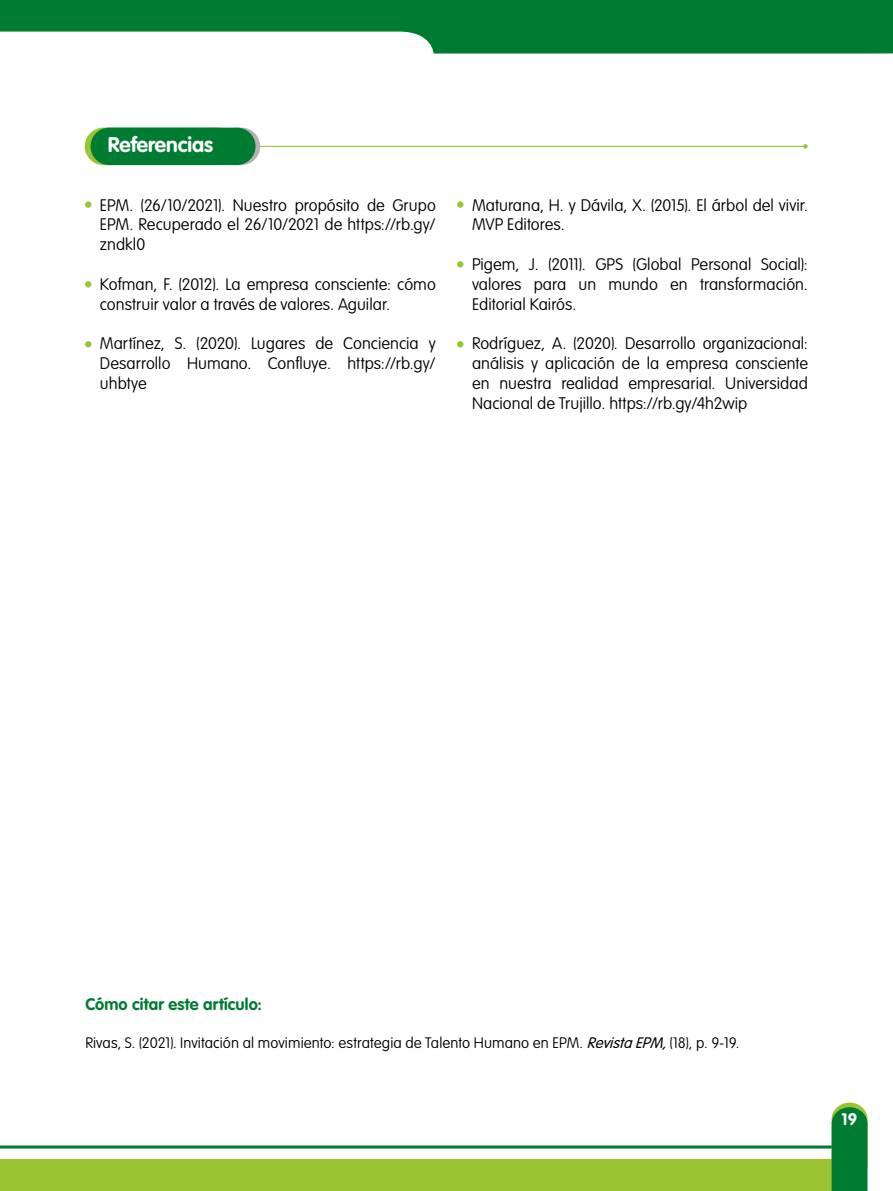
<style>
.page{position:relative;width:893px;height:1191px;background:#fff}
.page>*{position:absolute;margin:0;border:0;box-sizing:border-box;transform-origin:0 0}
.t1{font:700 21px "VAG Rounded Std";color:#fff}
.t2{font:100 16.5px/19.8px "VAG Rounded Std";letter-spacing:.005em;color:#000;text-align:justify}
.t3{font:700 16.5px "VAG Rounded Std";letter-spacing:.01em;color:#007c32}
.t4{font:700 16.5px "VAG Rounded Std";color:#fff}
.t5{font:100 15px "VAG Rounded Std";letter-spacing:.005em;color:#000}
.s1{font-family:"VAG Rounded";font-weight:300;font-style:italic}
</style>
<div class="page">
<hr style="left:0;top:1145px;width:849px;height:3px;background:#007d39">
<hr style="left:0;top:1146px;width:850px;height:1px;background:#007c32">
<div style="left:0;top:1159px;width:851px;height:32px;background:#9ac431"></div>
<svg style="left:832px;top:1102px;width:35px;height:89px;background:#13853a"></svg>
<svg style="left:0;top:0;width:893px;height:54px;fill:#007c32"></svg>
<hr style="left:252px;top:146px;width:553px;height:1px;background:#9ac431">
<svg style="left:803px;top:144px;width:5px;height:5px"></svg>
<div style="left:218px;top:128px;width:42px;height:37px;background:#b3b2b2;border-radius:19px"></div>
<svg style="left:85px;top:128px;width:20px;height:37px"></svg>
<div style="left:91px;top:128px;width:165px;height:37px;background:#007c32;border-radius:19px"></div>
<div style="left:85px;top:201px;width:6px;height:7px;background:#9ac431;border-radius:50%"></div>
<div style="left:457px;top:201px;width:6px;height:7px;background:#9ac431;border-radius:50%"></div>
<svg style="left:457px;top:261px;width:6px;height:6px"></svg>
<svg style="left:457px;top:341px;width:6px;height:6px"></svg>
<svg style="left:85px;top:281px;width:6px;height:6px"></svg>
<svg style="left:85px;top:341px;width:6px;height:6px"></svg>
<p class="t1" style="left:108px;top:133px;width:107px">Referencias</p>
<p class="t2" style="left:100px;top:195px;width:337px">EPM. (26/10/2021). Nuestro propósito de Grupo EPM. Recuperado el 26/10/2021 de https://rb.gy/ zndkl0</p>
<p class="t2" style="left:100px;top:274px;width:337px">Kofman, F. (2012). La empresa consciente: cómo construir valor a través de valores. Aguilar.</p>
<p class="t2" style="left:100px;top:334px;width:337px">Martínez, S. (2020). Lugares de Conciencia y Desarrollo Humano. Confluye. https://rb.gy/ uhbtye</p>
<p class="t2" style="left:472px;top:195px;width:337px">Maturana, H. y Dávila, X. (2015). El árbol del vivir.<br>MVP Editores.</p>
<p class="t2" style="left:472px;top:255px;width:337px">Pigem, J. (2011). GPS (Global Personal Social): valores para un mundo en transformación.<br>Editorial Kairós.</p>
<p class="t2" style="left:472px;top:334px;width:337px">Rodríguez, A. (2020). Desarrollo organizacional: análisis y aplicación de la empresa consciente en nuestra realidad empresarial. Universidad Nacional de Trujillo. https://rb.gy/4h2wip</p>
<p class="t3" style="left:85px;top:994px;width:178px">Cómo citar este artículo:</p>
<p class="t5" style="left:85px;top:1034px;width:656px">Rivas, S. (2021). Invitación al movimiento: estrategia de Talento Humano en EPM. <span class="s1">Revista EPM,</span> (18), p. 9-19.</p>
<p class="t4" style="left:842px;top:1110px;width:17px">19</p>
</div>
